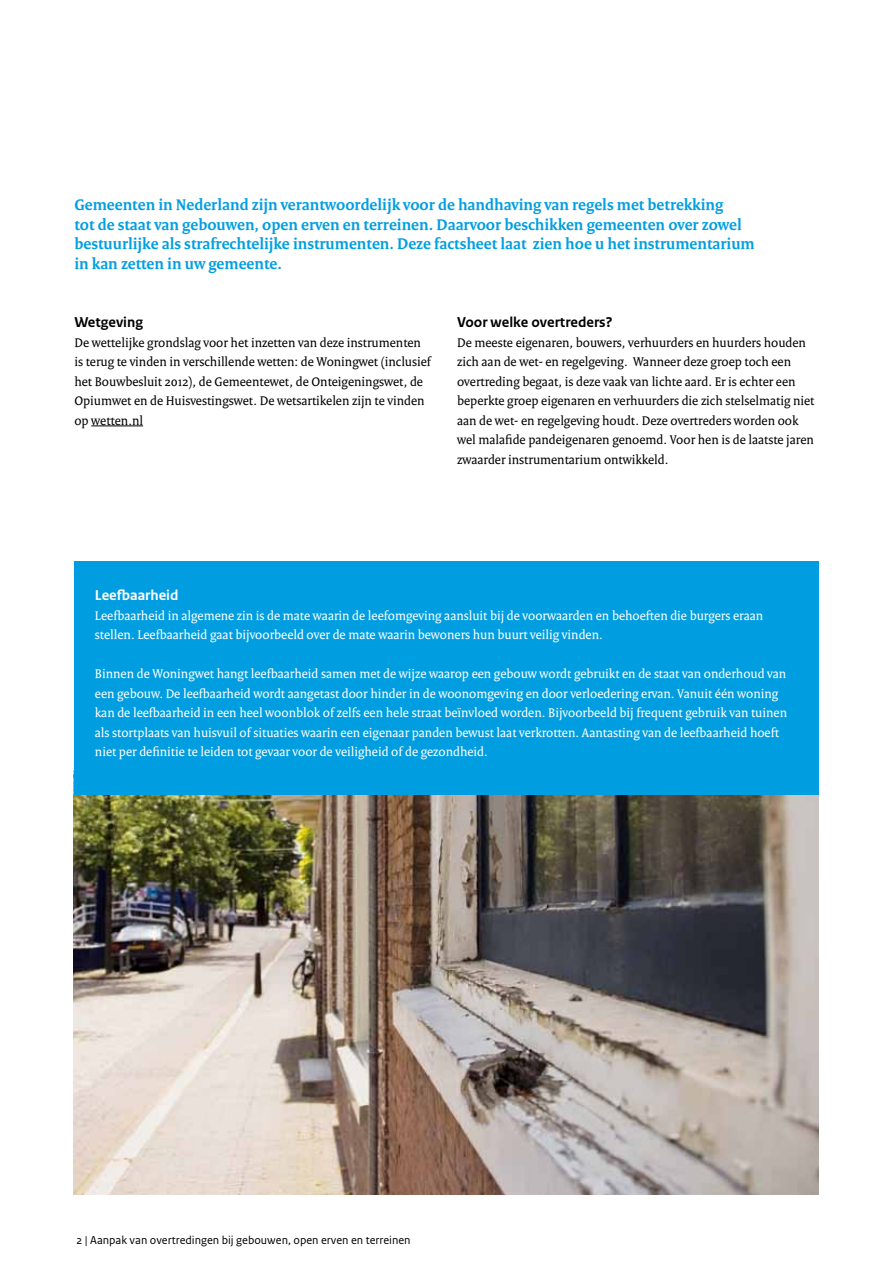
<style>
.page{position:relative;width:893px;height:1263px;background:#fff}
.page>*{position:absolute;margin:0;border:0;box-sizing:border-box;transform-origin:0 0}
.t1{font:700 16.5px/19.5px "Rijksoverheid Serif";color:#009ee0}
.t2{font:700 15px "Rijksoverheid Sans Text";color:#000}
.t3{font:700 15px "Rijksoverheid Sans Text";color:#fff}
.t4{font:13.5px/19.5px "Rijksoverheid Serif";color:#fff}
.t5{font:13.5px/19.5px "Rijksoverheid Serif";color:#000}
.t6{font:12px "Rijksoverheid Sans Text";color:#000}
</style>
<div class="page">
<img style="left:74px;top:795px;width:745px;height:400px">
<div style="left:74px;top:561px;width:745px;height:234px;background:#009ee0"></div>
<hr style="left:91px;top:426px;width:52px;height:1px;background:#000">
<p class="t1" style="left:74px;top:195px;width:682px">Gemeenten in Nederland zijn verantwoordelijk voor de handhaving van regels met betrekking<br>tot de staat van gebouwen, open erven en terreinen. Daarvoor beschikken gemeenten over zowel bestuurlijke als strafrechtelijke instrumenten. Deze factsheet laat zien hoe u het instrumentarium in kan zetten in uw gemeente.</p>
<p class="t2" style="left:74px;top:314px;width:70px">Wetgeving</p>
<p class="t5" style="left:74px;top:332px;width:358px">De wettelijke grondslag voor het inzetten van deze instrumenten is terug te vinden in verschillende wetten: de Woningwet (inclusief het Bouwbesluit 2012), de Gemeentewet, de Onteigeningswet, de Opiumwet en de Huisvestingswet. De wetsartikelen zijn te vinden op wetten.nl</p>
<p class="t2" style="left:457px;top:314px;width:157px">Voor welke overtreders?</p>
<p class="t5" style="left:457px;top:332px;width:359px">De meeste eigenaren, bouwers, verhuurders en huurders houden zich aan de wet- en regelgeving. Wanneer deze groep toch een overtreding begaat, is deze vaak van lichte aard. Er is echter een beperkte groep eigenaren en verhuurders die zich stelselmatig niet aan de wet- en regelgeving houdt. Deze overtreders worden ook wel malafide pandeigenaren genoemd. Voor hen is de laatste jaren zwaarder instrumentarium ontwikkeld.</p>
<p class="t3" style="left:95px;top:587px;width:85px">Leefbaarheid</p>
<p class="t4" style="left:95px;top:605px;width:670px">Leefbaarheid in algemene zin is de mate waarin de leefomgeving aansluit bij de voorwaarden en behoeften die burgers eraan stellen. Leefbaarheid gaat bijvoorbeeld over de mate waarin bewoners hun buurt veilig vinden.</p>
<p class="t4" style="left:95px;top:664px;width:694px">Binnen de Woningwet hangt leefbaarheid samen met de wijze waarop een gebouw wordt gebruikt en de staat van onderhoud van een gebouw. De leefbaarheid wordt aangetast door hinder in de woonomgeving en door verloedering ervan. Vanuit één woning kan de leefbaarheid in een heel woonblok of zelfs een hele straat beïnvloed worden. Bijvoorbeeld bij frequent gebruik van tuinen als stortplaats van huisvuil of situaties waarin een eigenaar panden bewust laat verkrotten. Aantasting van de leefbaarheid hoeft niet per definitie te leiden tot gevaar voor de veiligheid of de gezondheid.</p>
<p class="t6" style="left:77px;top:1233px;width:336px">2 | Aanpak van overtredingen bij gebouwen, open erven en terreinen</p>
</div>
